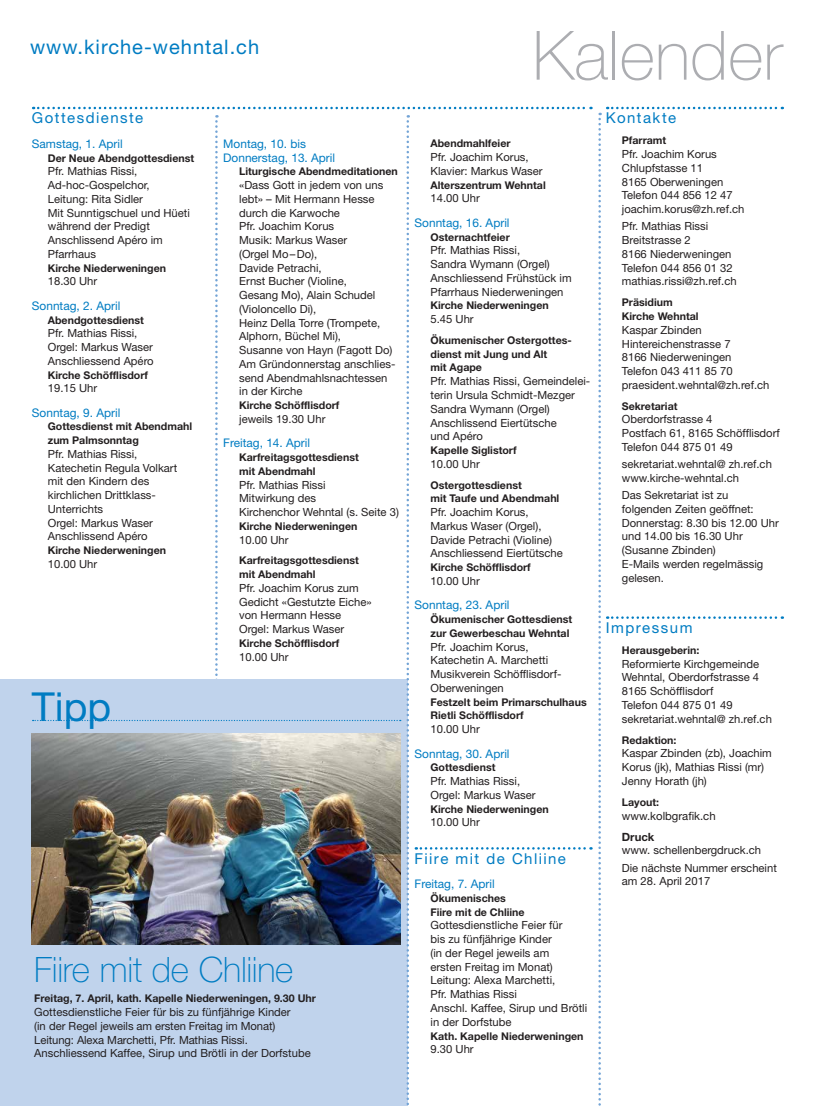
<style>
.page{position:relative;width:815px;height:1106px;background:#fff}
.page>*{position:absolute;margin:0;border:0;box-sizing:border-box;transform-origin:0 0}
.t1{font:100 68.12px "Helvetica Neue LT Std";color:#acadb1}
.t2{font:40px "Helvetica Neue LT Std";color:#007cc2}
.t3{font:100 35px "Helvetica Neue LT Std";letter-spacing:-.01em;color:#007cc2}
.t4{font:20px "Helvetica Neue LT Std";letter-spacing:.05em;color:#007cc2}
.t5{font:15px "Helvetica Neue LT Std";letter-spacing:.095em;color:#007cc2}
.t6{font:11.88px/13.8px "Helvetica Neue LT Std";color:#007cc2}
.t7{font:11.38px "Helvetica Neue LT Std";color:#231f20}
.t8{font:700 11.38px "Helvetica Neue LT Std";color:#231f20}
.t9{font:11.25px/13.8px "Helvetica Neue LT Std";color:#231f20}
.t10{font:700 10.62px/13.8px "Helvetica Neue LT Std";color:#231f20}
.s1{font-size:11.38px}
</style>
<div class="page">
<svg style="left:416px;top:847px;width:175px;height:2px"></svg>
<svg style="left:607px;top:107px;width:176px;height:2px"></svg>
<svg style="left:607px;top:616px;width:176px;height:3px"></svg>
<div style="left:0;top:679px;width:407px;height:427px;background:#c0d3ec"></div>
<svg style="left:33px;top:115px;width:368px;height:830px"></svg>
<svg style="left:598px;top:113px;width:3px;height:993px"></svg>
<img style="left:32px;top:733px;width:368px;height:211px">
<svg style="left:407px;top:115px;width:2px;height:991px"></svg>
<svg style="left:33px;top:107px;width:558px;height:2px"></svg>
<h3 class="t4" style="left:30px;top:35px;width:231px">www.kirche-wehntal.ch</h3>
<h3 class="t5" style="left:32px;top:109px;width:113px">Gottesdienste</h3>
<p class="t6" style="left:32px;top:136px;width:92px">Samstag, 1. April</p>
<p class="t10" style="left:48px;top:151px;width:148px">Der Neue Abendgottesdienst</p>
<p class="t9" style="left:48px;top:164px;width:144px">Pfr. Mathias Rissi,<br>Ad-hoc-Gospelchor,<br>Leitung: Rita Sidler<br>Mit Sunntigschuel und Hüeti während der Predigt<br>Anschlissend Apéro im<br>Pfarrhaus</p>
<p class="t10" style="left:48px;top:261px;width:120px">Kirche Niederweningen</p>
<p class="t9" style="left:48px;top:274px;width:51px">18.30 Uhr</p>
<p class="t6" style="left:32px;top:298px;width:90px">Sonntag, 2. April</p>
<p class="t10" style="left:48px;top:312px;width:98px">Abendgottesdienst</p>
<p class="t9" style="left:48px;top:326px;width:107px">Pfr. Mathias Rissi,<br>Orgel: Markus Waser<br>Anschliessend Apéro</p>
<p class="t10" style="left:48px;top:367px;width:102px">Kirche Schöfflisdorf</p>
<p class="t9" style="left:48px;top:381px;width:51px">19.15 Uhr</p>
<p class="t6" style="left:32px;top:405px;width:90px">Sonntag, 9. April</p>
<p class="t10" style="left:48px;top:419px;width:146px">Gottesdienst mit Abendmahl zum Palmsonntag</p>
<p class="t9" style="left:48px;top:447px;width:131px">Pfr. Mathias Rissi,<br>Katechetin Regula Volkart mit den Kindern des kirchlichen Drittklass-<br>Unterrichts<br>Orgel: Markus Waser<br>Anschlissend Apéro</p>
<p class="t10" style="left:48px;top:543px;width:120px">Kirche Niederweningen</p>
<p class="t9" style="left:48px;top:557px;width:51px">10.00 Uhr</p>
<h2 class="t2" style="left:32px;top:683px;width:81px">Tipp</h2>
<p class="t6" style="left:223px;top:136px;width:113px">Montag, 10. bis<br>Donnerstag, 13. April</p>
<p class="t10" style="left:239px;top:164px;width:160px">Liturgische Abendmeditationen</p>
<p class="t9" style="left:239px;top:178px;width:158px">«Dass Gott in jedem von uns lebt» – Mit Hermann Hesse durch die Karwoche<br>Pfr. Joachim Korus<br>Musik: Markus Waser<br>(Orgel Mo–Do),<br>Davide Petrachi,<br>Ernst Bucher (Violine,<br>Gesang Mo), Alain Schudel (Violoncello Di),<br>Heinz Della Torre (Trompete,<br>Alphorn, Büchel Mi),<br>Susanne von Hayn (Fagott Do)<br>Am Gründonnerstag anschlies&shy;send Abendmahlsnachtessen in der Kirche</p>
<p class="t10" style="left:239px;top:398px;width:102px">Kirche Schöfflisdorf</p>
<p class="t9" style="left:239px;top:412px;width:88px">jeweils 19.30 Uhr</p>
<p class="t6" style="left:223px;top:436px;width:88px">Freitag, 14. April</p>
<p class="t10" style="left:239px;top:450px;width:121px">Karfreitagsgottesdienst mit Abendmahl</p>
<p class="t9" style="left:239px;top:477px;width:161px">Pfr. Mathias Rissi<br>Mitwirkung des<br>Kirchenchor Wehntal (s. Seite 3)</p>
<p class="t10" style="left:239px;top:519px;width:120px">Kirche Niederweningen</p>
<p class="t9" style="left:239px;top:532px;width:51px">10.00 Uhr</p>
<p class="t10" style="left:239px;top:553px;width:121px">Karfreitagsgottesdienst mit Abendmahl</p>
<p class="t9" style="left:239px;top:581px;width:134px">Pfr. Joachim Korus zum<br>Gedicht «Gestutzte Eiche» von Hermann Hesse<br>Orgel: Markus Waser</p>
<p class="t10" style="left:239px;top:636px;width:102px">Kirche Schöfflisdorf</p>
<p class="t9" style="left:239px;top:649px;width:51px">10.00 Uhr</p>
<h3 class="t3" style="left:34px;top:949px;width:261px">Fiire mit de Chliine</h3>
<p class="t10" style="left:34px;top:991px;width:283px">Freitag, 7. April, kath. Kapelle Niederweningen, 9.30 Uhr</p>
<p class="t9" style="left:34px;top:1005px;width:278px">Gottesdienstliche Feier für bis zu fünfjährige Kinder<br>(in der Regel jeweils am ersten Freitag im Monat)<br>Leitung: Alexa Marchetti, Pfr. Mathias Rissi.<br>Anschliessend Kaffee, Sirup und Brötli in der Dorfstube</p>
<h1 class="t1" style="left:532px;top:16px;width:252px">Kalender</h1>
<p class="t10" style="left:431px;top:136px;width:82px">Abendmahlfeier</p>
<p class="t9" style="left:431px;top:150px;width:114px">Pfr. Joachim Korus,<br>Klavier: Markus Waser</p>
<p class="t10" style="left:431px;top:178px;width:117px">Alterszentrum Wehntal</p>
<p class="t9" style="left:431px;top:191px;width:51px">14.00 Uhr</p>
<p class="t6" style="left:415px;top:215px;width:97px">Sonntag, 16. April</p>
<p class="t10" style="left:431px;top:230px;width:81px">Osternachtfeier</p>
<p class="t9" style="left:431px;top:243px;width:143px">Pfr. Mathias Rissi,<br>Sandra Wymann (Orgel)<br>Anschliessend Frühstück im<br>Pfarrhaus Niederweningen</p>
<p class="t10" style="left:431px;top:298px;width:120px">Kirche Niederweningen</p>
<p class="t9" style="left:431px;top:312px;width:45px">5.45 Uhr</p>
<p class="t10" style="left:431px;top:333px;width:143px">Ökumenischer Ostergottes&shy;dienst mit Jung und Alt<br>mit Agape</p>
<p class="t9" style="left:431px;top:374px;width:161px">Pfr. Mathias Rissi, Gemeindelei&shy;terin Ursula Schmidt-Mezger<br>Sandra Wymann (Orgel)<br>Anschlissend Eiertütsche<br>und Apéro</p>
<p class="t10" style="left:431px;top:443px;width:88px">Kapelle Siglistorf</p>
<p class="t9" style="left:431px;top:457px;width:51px">10.00 Uhr</p>
<p class="t10" style="left:431px;top:478px;width:130px">Ostergottesdienst<br>mit Taufe und Abendmahl</p>
<p class="t9" style="left:431px;top:505px;width:134px">Pfr. Joachim Korus,<br>Markus Waser (Orgel),<br>Davide Petrachi (Violine)<br>Anschliessend Eiertütsche</p>
<p class="t10" style="left:431px;top:560px;width:102px">Kirche Schöfflisdorf</p>
<p class="t9" style="left:431px;top:574px;width:51px">10.00 Uhr</p>
<p class="t6" style="left:415px;top:598px;width:97px">Sonntag, 23. April</p>
<p class="t10" style="left:431px;top:612px;width:143px">Ökumenischer Gottesdienst zur Gewerbeschau Wehntal</p>
<p class="t9" style="left:431px;top:639px;width:132px">Pfr. Joachim Korus,<br>Katechetin A. Marchetti<br>Musikverein Schöfflisdorf-<br>Oberweningen</p>
<p class="t10" style="left:431px;top:694px;width:158px">Festzelt beim Primarschulhaus<br>Rietli Schöfflisdorf</p>
<p class="t9" style="left:431px;top:722px;width:51px">10.00 Uhr</p>
<p class="t6" style="left:415px;top:746px;width:97px">Sonntag, 30. April</p>
<p class="t10" style="left:431px;top:760px;width:66px">Gottesdienst</p>
<p class="t9" style="left:431px;top:774px;width:107px">Pfr. Mathias Rissi,<br>Orgel: Markus Waser</p>
<p class="t10" style="left:431px;top:801px;width:120px">Kirche Niederweningen</p>
<p class="t9" style="left:431px;top:815px;width:51px">10.00 Uhr</p>
<h3 class="t5" style="left:415px;top:849px;width:153px">Fiire mit de Chliine</h3>
<p class="t6" style="left:415px;top:877px;width:82px">Freitag, 7. April</p>
<p class="t10" style="left:431px;top:891px;width:96px">Ökumenisches<br>Fiire mit de Chliine</p>
<p class="t9" style="left:431px;top:918px;width:158px">Gottesdienstliche Feier für<br>bis zu fünfjährige Kinder<br>(in der Regel jeweils am<br>ersten Freitag im Monat)<br>Leitung: Alexa Marchetti,<br>Pfr. Mathias Rissi<br>Anschl. Kaffee, Sirup und Brötli in der Dorfstube</p>
<p class="t10" style="left:431px;top:1028px;width:155px">Kath. Kapelle Niederweningen</p>
<p class="t9" style="left:431px;top:1042px;width:45px">9.30 Uhr</p>
<h3 class="t5" style="left:606px;top:109px;width:72px">Kontakte</h3>
<p class="t10" style="left:622px;top:133px;width:46px">Pfarramt</p>
<p class="t9" style="left:622px;top:147px;width:124px">Pfr. Joachim Korus<br>Chlupfstasse 11<br>8165 Oberweningen<br>Telefon 044 856 12 47 joachim.korus@zh.ref.ch</p>
<p class="t9" style="left:622px;top:219px;width:116px">Pfr. Mathias Rissi<br>Breitstrasse 2<br>8166 Niederweningen<br>Telefon 044 856 01 32 mathias.rissi@zh.ref.ch</p>
<p class="t10" style="left:622px;top:295px;width:78px">Präsidium<br>Kirche Wehntal</p>
<p class="t9" style="left:622px;top:323px;width:149px">Kaspar Zbinden<br>Hintereichenstrasse 7<br>8166 Niederweningen<br>Telefon 043 411 85 70 praesident.wehntal@zh.ref.ch</p>
<p class="t10" style="left:622px;top:399px;width:57px">Sekretariat</p>
<p class="t9" style="left:622px;top:412px;width:159px">Oberdorfstrasse 4<br>Postfach 61, 8165 Schöfflisdorf<br>Telefon 044 875 01 49</p>
<p class="t9" style="left:622px;top:457px;width:152px">sekretariat.wehntal@ zh.ref.ch www.kirche-wehntal.ch</p>
<p class="t9" style="left:622px;top:488px;width:158px">Das Sekretariat ist zu folgenden Zeiten geöffnet:<br>Donnerstag: 8.30 bis 12.00 Uhr und 14.00 bis 16.30 Uhr (Susanne Zbinden)<br>E-Mails werden regelmässig gelesen.</p>
<h3 class="t5" style="left:606px;top:619px;width:88px">Impressum</h3>
<p class="t10" style="left:622px;top:643px;width:79px">Herausgeberin:</p>
<p class="t9" style="left:622px;top:656px;width:152px">Reformierte Kirchgemeinde<br>Wehntal, Oberdorfstrasse 4<br>8165 Schöfflisdorf<br>Telefon 044 875 01 49 sekretariat.wehntal@ zh.ref.ch</p>
<p class="t10" style="left:622px;top:732px;width:56px">Redaktion:</p>
<p class="t9" style="left:622px;top:746px;width:152px">Kaspar Zbinden (zb), Joachim<br>Korus (jk), Mathias Rissi (mr)<br>Jenny Horath (jh)</p>
<p class="t10" style="left:622px;top:794px;width:39px">Layout:</p>
<p class="t7" style="left:622px;top:808px;width:95px">www.kolbgrafik.ch</p>
<p class="t8" style="left:622px;top:829px;width:34px">Druck</p>
<p class="t9" style="left:622px;top:841px;width:157px;line-height:17.2px"><span class="s1">www.</span> schellenbergdruck.ch<br>Die nächste Nummer erscheint</p>
<p class="t9" style="left:622px;top:874px;width:90px">am 28. April 2017</p>
</div>
